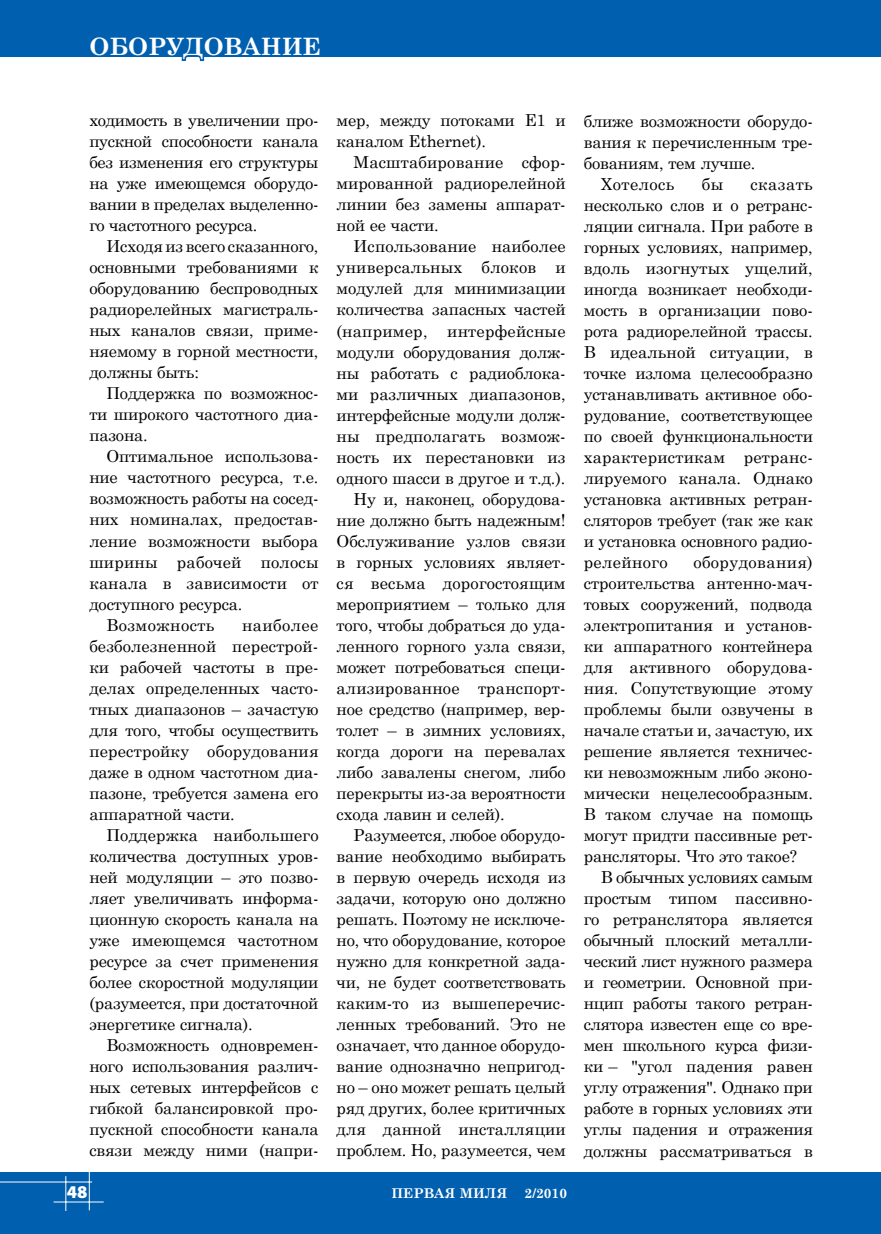
<style>
.page{position:relative;width:881px;height:1234px;background:#fff}
.page>*{position:absolute;margin:0;border:0;box-sizing:border-box;transform-origin:0 0}
.t1{font:700 24px "Century Schoolbook";color:#fff}
.t2{font:900 18px "Myriad Pro";color:#fff}
.t3{font:16.5px/21px "Century Schoolbook";letter-spacing:-.01em;color:#000;text-align:justify}
.t4{font:16.5px "Century Schoolbook";letter-spacing:.01em;color:#000}
.t5{font:16.5px "Century Schoolbook";letter-spacing:.015em;color:#000}
.t6{font:16.5px "Century Schoolbook";letter-spacing:.025em;color:#000}
.t7{font:700 13.5px "Century Schoolbook";color:#fff}
</style>
<div class="page">
<div style="left:0;top:0;width:880px;height:57px;background:#005fae"></div>
<svg style="left:98px;top:57px;width:117px;height:5px"></svg>
<div style="left:0;top:1172px;width:880px;height:61px;background:#005fae"></div>
<hr style="left:54px;top:1201px;width:50px;height:1px;background:#fff">
<hr style="left:89px;top:1171px;width:1px;height:39px;background:#fff">
<hr style="left:65px;top:1175px;width:1px;height:35px;background:#fff">
<hr style="left:0;top:1181px;width:92px;height:1px;background:#fff">
<h1 class="t1" style="left:89px;top:28px;width:233px">ОБОРУДОВАНИЕ</h1>
<p class="t3" style="left:89px;top:108px;width:230px">ходимость в увеличении про&shy;пускной способности канала без изменения его структуры на уже имеющемся оборудо&shy;вании в пределах выделенно&shy;го частотного ресурса.</p>
<p class="t3" style="left:89px;top:234px;width:230px;text-indent:17px">Исходя из всего сказанного, основными требованиями к оборудованию беспроводных радиорелейных магистраль&shy;ных каналов связи, приме&shy;няемому в горной местности, должны быть:</p>
<p class="t3" style="left:89px;top:381px;width:230px;text-indent:17px">Поддержка по возможнос&shy;ти широкого частотного диа&shy;пазона.</p>
<p class="t3" style="left:106px;top:444px;width:213px">Оптимальное использова-</p>
<p class="t3" style="left:89px;top:465px;width:230px">ние частотного ресурса, т.е.</p>
<p class="t3" style="left:89px;top:486px;width:230px">возможность работы на сосед-</p>
<p class="t3" style="left:89px;top:507px;width:230px">них номиналах, предостав-</p>
<p class="t3" style="left:89px;top:528px;width:230px">ление возможности выбора</p>
<p class="t5" style="left:89px;top:547px;width:230px">ширины рабочей полосы</p>
<p class="t3" style="left:89px;top:570px;width:230px">канала в зависимости от</p>
<p class="t3" style="left:89px;top:591px;width:154px">доступного ресурса.</p>
<p class="t6" style="left:106px;top:610px;width:110px">Возможность</p>
<p class="t3" style="left:89px;top:612px;width:230px;text-indent:153px">наиболее безболезненной перестрой&shy;ки рабочей частоты в пре&shy;делах определенных часто&shy;тных диапазонов – зачастую для того, чтобы осуществить перестройку оборудования даже в одном частотном диа&shy;пазоне, требуется замена его аппаратной части.</p>
<p class="t3" style="left:89px;top:822px;width:231px;text-indent:17px">Поддержка наибольшего количества доступных уров&shy;ней модуляции – это позво&shy;ляет увеличивать информа&shy;ционную скорость канала на уже имеющемся частотном ресурсе за счет применения более скоростной модуляции (разумеется, при достаточной энергетике сигнала).</p>
<p class="t3" style="left:89px;top:1032px;width:231px;text-indent:17px">Возможность одновремен&shy;ного использования различ&shy;ных сетевых интерфейсов с гибкой балансировкой про&shy;пускной способности канала связи между ними (напри-</p>
<p class="t3" style="left:336px;top:108px;width:230px">мер, между потоками E1 и каналом Ethernet).</p>
<p class="t3" style="left:336px;top:150px;width:230px;text-indent:17px">Масштабирование сфор&shy;мированной радиорелейной линии без замены аппарат&shy;ной ее части.</p>
<p class="t3" style="left:353px;top:234px;width:213px">Использование наиболее</p>
<p class="t5" style="left:336px;top:253px;width:230px">универсальных блоков и</p>
<p class="t3" style="left:336px;top:276px;width:231px">модулей для минимизации</p>
<p class="t3" style="left:336px;top:297px;width:230px">количества запасных частей</p>
<p class="t5" style="left:336px;top:316px;width:230px">(например, интерфейсные</p>
<p class="t3" style="left:336px;top:339px;width:230px">модули оборудования долж-</p>
<p class="t3" style="left:336px;top:360px;width:230px">ны работать с радиоблока-</p>
<p class="t3" style="left:336px;top:381px;width:230px">ми различных диапазонов,</p>
<p class="t3" style="left:336px;top:402px;width:230px">интерфейсные модули долж-</p>
<p class="t4" style="left:336px;top:421px;width:230px">ны предполагать возмож-</p>
<p class="t3" style="left:336px;top:444px;width:230px">ность их перестановки из</p>
<p class="t3" style="left:336px;top:465px;width:230px">одного шасси в другое и т.д.).</p>
<p class="t3" style="left:353px;top:486px;width:213px">Ну и, наконец, оборудова-</p>
<p class="t3" style="left:336px;top:507px;width:230px">ние должно быть надежным!</p>
<p class="t3" style="left:336px;top:528px;width:230px">Обслуживание узлов связи</p>
<p class="t3" style="left:336px;top:549px;width:230px">в горных условиях являет-</p>
<p class="t4" style="left:336px;top:568px;width:230px">ся весьма дорогостоящим</p>
<p class="t3" style="left:336px;top:591px;width:230px">мероприятием – только для</p>
<p class="t3" style="left:336px;top:612px;width:230px">того, чтобы добраться до уда-</p>
<p class="t3" style="left:336px;top:633px;width:230px">ленного горного узла связи,</p>
<p class="t3" style="left:336px;top:654px;width:230px">может потребоваться специ-</p>
<p class="t4" style="left:336px;top:674px;width:230px">ализированное транспорт-</p>
<p class="t3" style="left:336px;top:696px;width:230px">ное средство (например, вер-</p>
<p class="t3" style="left:336px;top:717px;width:230px">толет – в зимних условиях,</p>
<p class="t3" style="left:336px;top:738px;width:230px">когда дороги на перевалах</p>
<p class="t3" style="left:336px;top:759px;width:230px">либо завалены снегом, либо</p>
<p class="t3" style="left:336px;top:780px;width:230px">перекрыты из-за вероятности</p>
<p class="t3" style="left:336px;top:801px;width:170px">схода лавин и селей).</p>
<p class="t3" style="left:353px;top:822px;width:213px">Разумеется, любое оборудо-</p>
<p class="t3" style="left:336px;top:843px;width:230px">вание необходимо выбирать</p>
<p class="t3" style="left:336px;top:865px;width:230px">в первую очередь исходя из</p>
<p class="t3" style="left:336px;top:886px;width:230px">задачи, которую оно должно</p>
<p class="t3" style="left:336px;top:907px;width:230px">решать. Поэтому не исключе-</p>
<p class="t3" style="left:336px;top:928px;width:230px">но, что оборудование, которое</p>
<p class="t3" style="left:336px;top:949px;width:230px">нужно для конкретной зада-</p>
<p class="t3" style="left:336px;top:970px;width:230px">чи, не будет соответствовать</p>
<p class="t3" style="left:336px;top:991px;width:230px">каким-то из вышеперечис-</p>
<p class="t3" style="left:336px;top:1012px;width:230px">ленных требований. Это не</p>
<p class="t3" style="left:336px;top:1033px;width:230px">означает, что данное оборудо-</p>
<p class="t3" style="left:336px;top:1054px;width:230px">вание однозначно непригод-</p>
<p class="t3" style="left:336px;top:1075px;width:230px">но – оно может решать целый</p>
<p class="t3" style="left:336px;top:1096px;width:230px">ряд других, более критичных</p>
<p class="t4" style="left:336px;top:1115px;width:230px">для данной инсталляции</p>
<p class="t3" style="left:336px;top:1138px;width:230px">проблем. Но, разумеется, чем</p>
<p class="t2" style="left:67px;top:1181px;width:22px">48</p>
<p class="t7" style="left:391px;top:1181px;width:117px">ПЕРВАЯ МИЛЯ</p>
<p class="t7" style="left:524px;top:1181px;width:44px">2/2010</p>
<p class="t3" style="left:583px;top:109px;width:230px">ближе возможности оборудо-</p>
<p class="t3" style="left:583px;top:130px;width:230px">вания к перечисленным тре-</p>
<p class="t3" style="left:583px;top:151px;width:173px">бованиям, тем лучше.</p>
<p class="t6" style="left:600px;top:170px;width:75px">Хотелось</p>
<p class="t3" style="left:701px;top:172px;width:23px">бы</p>
<p class="t3" style="left:583px;top:172px;width:230px;text-indent:167px">сказать несколько слов и о ретранс&shy;ляции сигнала. При работе в горных условиях, например, вдоль изогнутых ущелий, иногда возникает необходи&shy;мость в организации пово&shy;рота радиорелейной трассы.<br>В идеальной ситуации, в точке излома целесообразно устанавливать активное обо&shy;рудование, соответствующее по своей функциональности характеристикам ретранс&shy;лируемого канала. Однако установка активных ретран&shy;сляторов требует (так же как и установка основного радио&shy;релейного</p>
<p class="t6" style="left:693px;top:548px;width:121px">оборудования)</p>
<p class="t3" style="left:583px;top:571px;width:230px">строительства антенно-мач-</p>
<p class="t3" style="left:583px;top:592px;width:230px">товых сооружений, подвода</p>
<p class="t3" style="left:583px;top:613px;width:230px">электропитания и установ-</p>
<p class="t3" style="left:583px;top:634px;width:230px">ки аппаратного контейнера</p>
<p class="t4" style="left:583px;top:653px;width:231px">для активного оборудова-</p>
<p class="t3" style="left:583px;top:676px;width:230px">ния. Сопутствующие этому</p>
<p class="t3" style="left:583px;top:697px;width:230px">проблемы были озвучены в</p>
<p class="t3" style="left:583px;top:718px;width:230px">начале статьи и, зачастую, их</p>
<p class="t3" style="left:583px;top:739px;width:230px">решение является техничес-</p>
<p class="t3" style="left:583px;top:760px;width:230px">ки невозможным либо эконо-</p>
<p class="t3" style="left:583px;top:781px;width:230px">мически нецелесообразным.</p>
<p class="t3" style="left:583px;top:802px;width:230px">В таком случае на помощь</p>
<p class="t3" style="left:583px;top:823px;width:230px">могут придти пассивные рет-</p>
<p class="t3" style="left:583px;top:844px;width:215px">рансляторы. Что это такое?</p>
<p class="t3" style="left:600px;top:865px;width:213px">В обычных условиях самым</p>
<p class="t3" style="left:583px;top:886px;width:230px">простым типом пассивно-</p>
<p class="t3" style="left:583px;top:907px;width:230px">го ретранслятора является</p>
<p class="t3" style="left:583px;top:928px;width:230px">обычный плоский металли-</p>
<p class="t3" style="left:583px;top:949px;width:230px">ческий лист нужного размера</p>
<p class="t3" style="left:583px;top:970px;width:230px">и геометрии. Основной при-</p>
<p class="t3" style="left:583px;top:991px;width:230px">нцип работы такого ретран-</p>
<p class="t3" style="left:583px;top:1012px;width:230px">слятора известен еще со вре-</p>
<p class="t3" style="left:583px;top:1033px;width:230px">мен школьного курса физи-</p>
<p class="t3" style="left:583px;top:1054px;width:230px">ки – "угол падения равен</p>
<p class="t3" style="left:583px;top:1075px;width:230px">углу отражения". Однако при</p>
<p class="t3" style="left:583px;top:1096px;width:230px">работе в горных условиях эти</p>
<p class="t3" style="left:583px;top:1117px;width:230px">углы падения и отражения</p>
<p class="t3" style="left:583px;top:1138px;width:230px">должны рассматриваться в</p>
</div>
